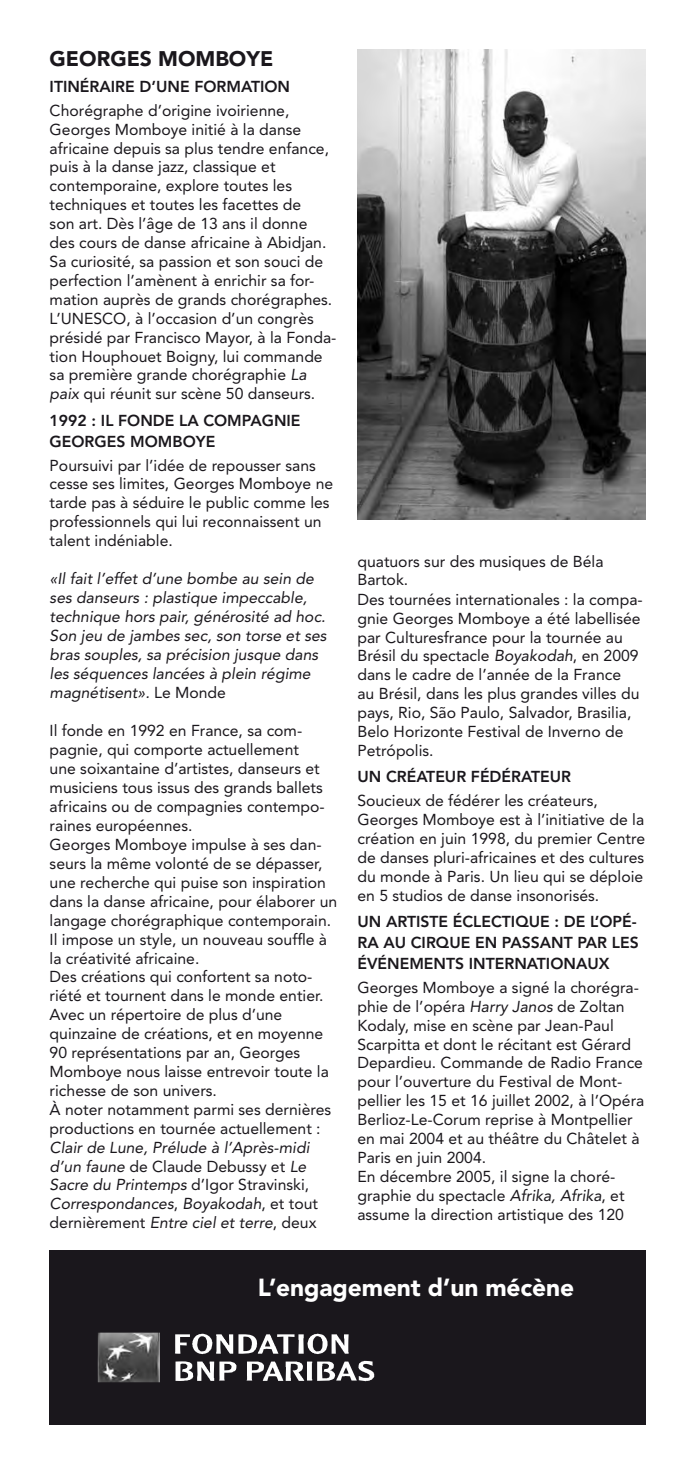
<style>
.page{position:relative;width:695px;height:1474px;background:#fff}
.page>*{position:absolute;margin:0;border:0;box-sizing:border-box;transform-origin:0 0}
.t1{font:900 24.5px "Avenir";letter-spacing:-.005em;color:#fff}
.t2{font:900 21px "Avenir";color:#1a171c}
.t3{font:15.75px/18.9px "Avenir";color:#1a171c}
.t4{font:italic 15.75px/18.9px "Avenir";color:#1a171c}
.t5{font:800 15.75px "Avenir";color:#1a171c}
.s1{font-style:italic}
.s2{font-style:normal}
</style>
<div class="page">
<img style="left:357px;top:50px;width:288px;height:469px">
<div style="left:49px;top:1250px;width:596px;height:174px;background:#1a171c"></div>
<img style="left:98px;top:1332px;width:246px;height:50px">
<h2 class="t2" style="left:50px;top:46px;width:225px">Georges Momboye</h2>
<p class="t5" style="left:50px;top:77px;width:242px">ITINÉRAIRE D’UNE FORMATION</p>
<p class="t3" style="left:50px;top:101px;width:288px">Chorégraphe d’origine ivoirienne, Georges Momboye initié à la danse africaine depuis sa plus tendre enfance, puis à la danse jazz, classique et contemporaine, explore toutes les techniques et toutes les facettes de<br>son art. Dès l’âge de 13 ans il donne des cours de danse africaine à Abidjan.<br>Sa curiosité, sa passion et son souci de perfection l’amènent à enrichir sa for&shy;mation auprès de grands chorégraphes.<br>L’UNESCO, à l’occasion d’un congrès présidé par Francisco Mayor, à la Fonda&shy;tion Houphouet Boigny, lui commande sa première grande chorégraphie <span class="s1">La paix</span> qui réunit sur scène 50 danseurs.</p>
<p class="t5" style="left:50px;top:411px;width:81px">1992 : IL FONDE</p>
<p class="t5" style="left:179px;top:411px;width:36px">LA COMPAGNIE</p>
<p class="t5" style="left:50px;top:432px;width:24px">GEORGES</p>
<p class="t5" style="left:130px;top:432px;width:28px">MOMBOYE</p>
<p class="t3" style="left:50px;top:455px;width:285px">Poursuivi par l’idée de repousser sans cesse ses limites, Georges Momboye ne tarde pas à séduire le public comme les professionnels qui lui reconnaissent un talent indéniable.</p>
<p class="t4" style="left:50px;top:569px;width:278px">«Il fait l’effet d’une bombe au sein de ses danseurs : plastique impeccable, technique hors pair, générosité ad hoc.<br>Son jeu de jambes sec, son torse et ses bras souples, sa précision jusque dans les séquences lancées à plein régime magnétisent». <span class="s2">Le Monde</span></p>
<p class="t3" style="left:50px;top:721px;width:289px">Il fonde en 1992 en France, sa com&shy;pagnie, qui comporte actuellement<br>une soixantaine d’artistes, danseurs et musiciens tous issus des grands ballets africains ou de compagnies contempo&shy;raines européennes.<br>Georges Momboye impulse à ses dan&shy;seurs la même volonté de se dépasser, une recherche qui puise son inspiration dans la danse africaine, pour élaborer un langage chorégraphique contemporain.<br>Il impose un style, un nouveau souffle à la créativité africaine.<br>Des créations qui confortent sa noto&shy;riété et tournent dans le monde entier.<br>Avec un répertoire de plus d’une quinzaine de créations, et en moyenne 90 représentations par an, Georges Momboye nous laisse entrevoir toute la richesse de son univers.<br>À noter notamment parmi ses dernières productions en tournée actuellement :</p>
<p class="t4" style="left:50px;top:1137px;width:270px">Clair de Lune, Prélude à l’Après-midi d’un faune <span class="s2">de Claude Debussy et</span> Le Sacre du Printemps <span class="s2">d’Igor Stravinski, </span>Correspondances<span class="s2">,</span> Boyakodah<span class="s2">, et tout dernièrement</span> Entre ciel et terre<span class="s2">, deux</span></p>
<p class="t3" style="left:357px;top:551px;width:287px">quatuors sur des musiques de Béla Bartok.<br>Des tournées internationales : la compa&shy;gnie Georges Momboye a été labellisée par Culturesfrance pour la tournée au Brésil du spectacle <span class="s1">Boyakodah</span>, en 2009 dans le cadre de l’année de la France<br>au Brésil, dans les plus grandes villes du pays, Rio, São Paulo, Salvador, Brasilia, Belo Horizonte Festival de Inverno de Petrópolis.</p>
<p class="t5" style="left:357px;top:767px;width:40px">UN CRÉATEUR</p>
<p class="t5" style="left:471px;top:767px;width:11px">FÉDÉRATEUR</p>
<p class="t3" style="left:357px;top:791px;width:289px">Soucieux de fédérer les créateurs, Georges Momboye est à l’initiative de la création en juin 1998, du premier Centre de danses pluri-africaines et des cultures du monde à Paris. Un lieu qui se déploie en 5 studios de danse insonorisés.</p>
<p class="t5" style="left:357px;top:912px;width:39px">UN ARTISTE</p>
<p class="t5" style="left:453px;top:912px;width:10px">ÉCLECTI</p>
<p class="t5" style="left:515px;top:912px;width:96px">QUE : DE L’OPÉ</p>
<p class="t5" style="left:631px;top:912px;width:6px">-</p>
<p class="t5" style="left:357px;top:933px;width:156px">RAAUCIRQUEENPASSANT</p>
<p class="t5" style="left:577px;top:933px;width:11px">PAR</p>
<p class="t5" style="left:611px;top:933px;width:10px">LES</p>
<p class="t5" style="left:357px;top:954px;width:12px">ÉVÉNEMENTS</p>
<p class="t5" style="left:469px;top:954px;width:11px">INTERNATIONAU</p>
<p class="t5" style="left:598px;top:954px;width:10px">X</p>
<p class="t3" style="left:357px;top:978px;width:288px">Georges Momboye a signé la chorégra&shy;phie de l’opéra <span class="s1">Harry Janos</span> de Zoltan Kodaly, mise en scène par Jean-Paul Scarpitta et dont le récitant est Gérard Depardieu. Commande de Radio France pour l’ouverture du Festival de Mont&shy;pellier les 15 et 16 juillet 2002, à l’Opéra Berlioz-Le-Corum reprise à Montpellier en mai 2004 et au théâtre du Châtelet à Paris en juin 2004.<br>En décembre 2005, il signe la choré&shy;graphie du spectacle <span class="s1">Afrika, Afrika</span>, et assume la direction artistique des 120</p>
<h1 class="t1" style="left:258px;top:1272px;width:318px">L’engagement d’un mécène</h1>
</div>
